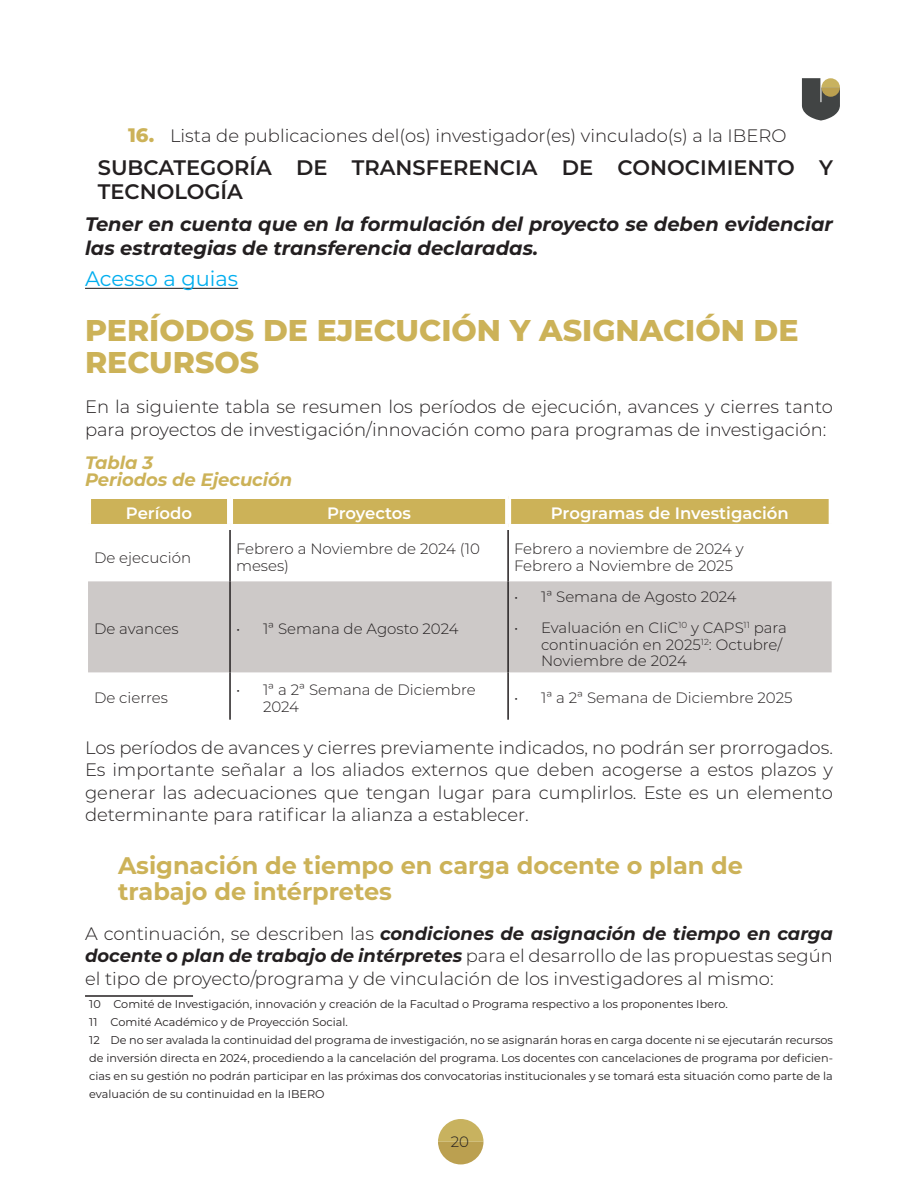
<style>
.page{position:relative;width:918px;height:1188px;background:#fff}
.page>*{position:absolute;margin:0;border:0;box-sizing:border-box;transform-origin:0 0}
.t1{font:800 30px/32.4px "Montserrat";color:#ccb258}
.t2{font:700 24px/26px "Montserrat";color:#ccb258}
.t3{font:600 21px/24.2px "Montserrat";color:#231f20}
.t4{font:21px "Montserrat";color:#00aeef}
.t5{font:italic 700 19.5px/24px "Montserrat";color:#231f20}
.t6{font:300 18px/22.5px "Montserrat";color:#231f20;text-align:justify}
.t7{font:italic 700 18px/16.5px "Montserrat";letter-spacing:-.005em;color:#ccb258}
.t8{font:600 16.5px "Montserrat";color:#fff}
.t9{font:300 15px/16.5px "Montserrat";color:#231f20}
.t10{font:11.25px/18px "Montserrat";color:#231f20}
.s1{font-weight:800;font-size:19.5px;color:#ccb258}
.s2{font-weight:700;font-style:italic}
</style>
<div class="page">
<svg style="left:438px;top:1119px;width:45px;height:45px"></svg>
<svg style="left:802px;top:78px;width:38px;height:43px;background:#716f62"></svg>
<hr style="left:85px;top:288px;width:153px;height:1px;background:#231f20">
<div style="left:91px;top:499px;width:738px;height:25px;background:#ccb258"></div>
<div style="left:88px;top:581px;width:744px;height:91px;background:#cdc9c8"></div>
<div style="left:227px;top:499px;width:6px;height:25px;background:#fff"></div>
<div style="left:505px;top:499px;width:6px;height:25px;background:#fff"></div>
<hr style="left:229px;top:530px;width:2px;height:51px;background:#231f20">
<hr style="left:507px;top:530px;width:2px;height:51px;background:#231f20">
<hr style="left:229px;top:581px;width:2px;height:91px;background:#231f20">
<hr style="left:507px;top:581px;width:2px;height:91px;background:#231f20">
<hr style="left:229px;top:672px;width:2px;height:48px;background:#231f20">
<hr style="left:507px;top:672px;width:2px;height:48px;background:#231f20">
<hr style="left:85px;top:995px;width:108px;height:2px;background:#231f20">
<p class="t6" style="left:128px;top:124px;width:660px"><span class="s1">16.</span> Lista de publicaciones del(os) investigador(es) vinculado(s) a la IBERO</p>
<p class="t3" style="left:98px;top:154px;width:737px">SUBCATEGORÍA DE TRANSFERENCIA DE CONOCIMIENTO Y<br>TECNOLOGÍA</p>
<p class="t5" style="left:85px;top:211px;width:749px">Tener en cuenta que en la formulación del proyecto se deben evidenciar las estrategias de transferencia declaradas.</p>
<p class="t4" style="left:85px;top:264px;width:155px">Acesso a guias</p>
<h1 class="t1" style="left:85px;top:312px;width:715px">PERÍODOS DE EJECUCIÓN Y ASIGNACIÓN DE<br>RECURSOS</h1>
<p class="t6" style="left:85px;top:395px;width:750px">En la siguiente tabla se resumen los períodos de ejecución, avances y cierres tanto para proyectos de investigación/innovación como para programas de investigación:</p>
<p class="t7" style="left:85px;top:454px;width:209px">Tabla 3<br>Periodos de Ejecución</p>
<p class="t8" style="left:126px;top:502px;width:68px">Período</p>
<p class="t8" style="left:327px;top:502px;width:85px">Proyectos</p>
<p class="t8" style="left:551px;top:502px;width:240px">Programas de Investigación</p>
<p class="t9" style="left:94px;top:549px;width:99px">De ejecución</p>
<p class="t9" style="left:236px;top:540px;width:246px">Febrero a Noviembre de 2024 (10 meses)</p>
<p class="t9" style="left:514px;top:540px;width:231px">Febrero a noviembre de 2024 y<br>Febrero a Noviembre de 2025</p>
<p class="t9" style="left:94px;top:620px;width:86px">De avances</p>
<p class="t9" style="left:236px;top:620px;width:224px">• 1ª Semana de Agosto 2024</p>
<p class="t9" style="left:514px;top:588px;width:224px">• 1ª Semana de Agosto 2024</p>
<p class="t9" style="left:541px;top:619px;width:247px;text-indent:-27px">• Evaluación en CIiC<sup>10</sup> y CAPS<sup>11</sup> para continuación en 2025<sup>12</sup>: Octubre/<br>Noviembre de 2024</p>
<p class="t9" style="left:94px;top:689px;width:75px">De cierres</p>
<p class="t9" style="left:263px;top:681px;width:214px;text-indent:-27px">• 1ª a 2ª Semana de Diciembre<br>2024</p>
<p class="t9" style="left:514px;top:689px;width:280px">• 1ª a 2ª Semana de Diciembre 2025</p>
<p class="t6" style="left:85px;top:735px;width:749px">Los períodos de avances y cierres previamente indicados, no podrán ser prorrogados.<br>Es importante señalar a los aliados externos que deben acogerse a estos plazos y generar las adecuaciones que tengan lugar para cumplirlos. Este es un elemento determinante para ratificar la alianza a establecer.</p>
<h2 class="t2" style="left:118px;top:851px;width:626px">Asignación de tiempo en carga docente o plan de trabajo de intérpretes</h2>
<p class="t6" style="left:85px;top:921px;width:749px">A continuación, se describen las <span class="s2">condiciones de asignación de tiempo en carga docente o plan de trabajo de intérpretes</span> para el desarrollo de las propuestas según el tipo de proyecto/programa y de vinculación de los investigadores al mismo:</p>
<p class="t10" style="left:89px;top:995px;width:745px">10 Comité de Investigación, innovación y creación de la Facultad o Programa respectivo a los proponentes Ibero.<br>11 Comité Académico y de Proyección Social.<br>12 De no ser avalada la continuidad del programa de investigación, no se asignarán horas en carga docente ni se ejecutarán recursos de inversión directa en 2024, procediendo a la cancelación del programa. Los docentes con cancelaciones de programa por deficien&shy;cias en su gestión no podrán participar en las próximas dos convocatorias institucionales y se tomará esta situación como parte de la evaluación de su continuidad en la IBERO</p>
<p class="t9" style="left:451px;top:1133px;width:20px">20</p>
</div>
